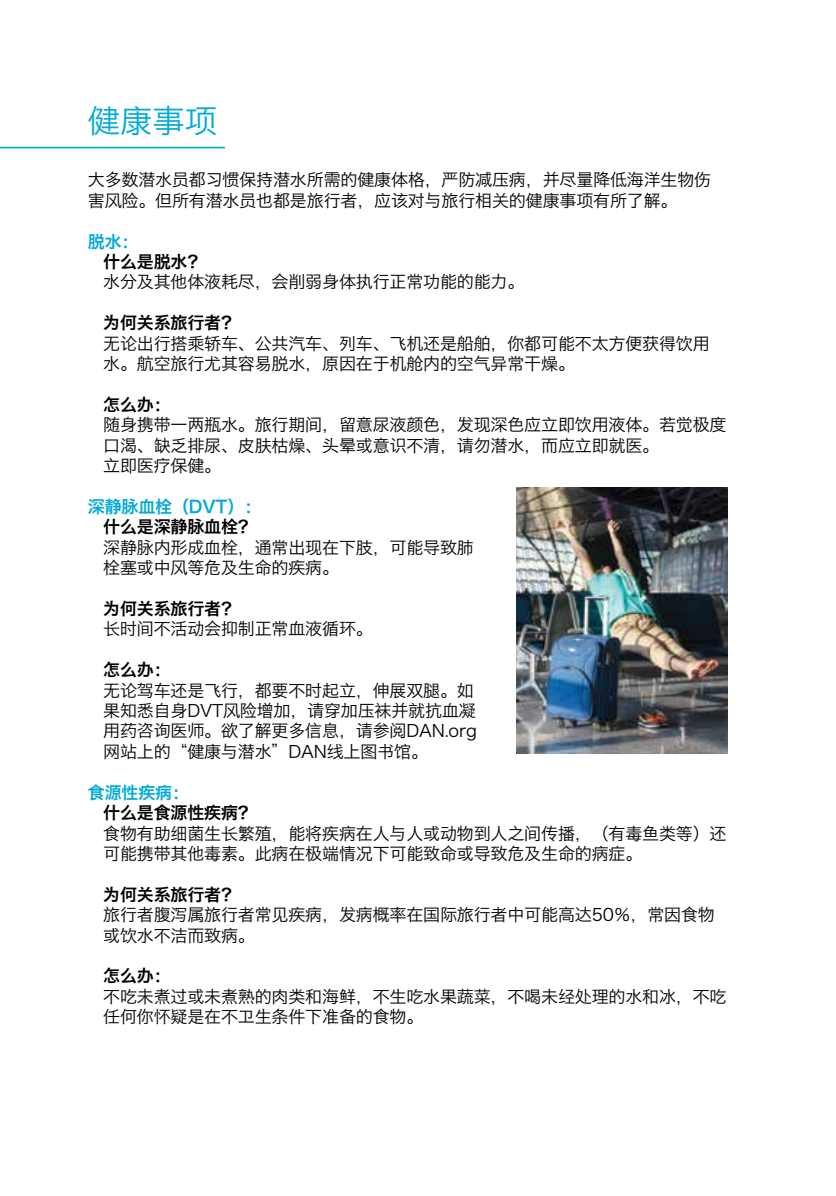
<style>
.page{position:relative;width:836px;height:1196px;background:#fff}
.page>*{position:absolute;margin:0;border:0;box-sizing:border-box;transform-origin:0 0}
.t1{font:32.2px "Hiragino Sans GB W3";color:#00aad7}
.t2{font:17px/20.4px "Hiragino Sans GB W3";letter-spacing:-.01em;color:#000}
.t3{font:17px "Hiragino Sans GB W6";letter-spacing:-.01em;color:#000}
.t4{font:17px "Hiragino Sans GB W6";letter-spacing:-.01em;color:#00aad7}
</style>
<div class="page">
<hr style="left:0;top:147px;width:225px;height:1px;background:#00aad7">
<img style="left:516px;top:487px;width:211px;height:266px">
<h1 class="t1" style="left:88px;top:101px;width:131px">健康事项</h1>
<p class="t2" style="left:88px;top:169px;width:624px">大多数潜水员都习惯保持潜水所需的健康体格，严防减压病，并尽量降低海洋生物伤害风险。但所有潜水员也都是旅行者，应该对与旅行相关的健康事项有所了解。</p>
<p class="t4" style="left:88px;top:230px;width:52px">脱水：</p>
<p class="t3" style="left:103px;top:250px;width:103px">什么是脱水？</p>
<p class="t2" style="left:103px;top:271px;width:422px">水分及其他体液耗尽，会削弱身体执行正常功能的能力。</p>
<p class="t3" style="left:103px;top:311px;width:136px">为何关系旅行者？</p>
<p class="t2" style="left:103px;top:332px;width:608px">无论出行搭乘轿车、公共汽车、列车、飞机还是船舶，你都可能不太方便获得饮用水。航空旅行尤其容易脱水，原因在于机舱内的空气异常干燥。</p>
<p class="t3" style="left:103px;top:393px;width:69px">怎么办：</p>
<p class="t2" style="left:103px;top:414px;width:624px">随身携带一两瓶水。旅行期间，留意尿液颜色，发现深色应立即饮用液体。若觉极度口渴、缺乏排尿、皮肤枯燥、头晕或意识不清，请勿潜水，而应立即就医。<br>立即医疗保健。</p>
<p class="t4" style="left:88px;top:495px;width:175px">深静脉血栓（DVT）：</p>
<p class="t3" style="left:103px;top:515px;width:153px">什么是深静脉血栓？</p>
<p class="t2" style="left:103px;top:536px;width:372px">深静脉内形成血栓，通常出现在下肢，可能导致肺栓塞或中风等危及生命的疾病。</p>
<p class="t3" style="left:103px;top:597px;width:136px">为何关系旅行者？</p>
<p class="t2" style="left:103px;top:618px;width:271px">长时间不活动会抑制正常血液循环。</p>
<p class="t3" style="left:103px;top:658px;width:69px">怎么办：</p>
<p class="t2" style="left:103px;top:679px;width:375px">无论驾车还是飞行，都要不时起立，伸展双腿。如果知悉自身DVT风险增加，请穿加压袜并就抗血凝用药咨询医师。欲了解更多信息，请参阅DAN.org网站上的“健康与潜水”DAN线上图书馆。</p>
<p class="t4" style="left:88px;top:781px;width:103px">食源性疾病：</p>
<p class="t3" style="left:103px;top:801px;width:153px">什么是食源性疾病？</p>
<p class="t2" style="left:103px;top:822px;width:624px">食物有助细菌生长繁殖，能将疾病在人与人或动物到人之间传播，（有毒鱼类等）还可能携带其他毒素。此病在极端情况下可能致命或导致危及生命的病症。</p>
<p class="t3" style="left:103px;top:883px;width:136px">为何关系旅行者？</p>
<p class="t2" style="left:103px;top:904px;width:613px">旅行者腹泻属旅行者常见疾病，发病概率在国际旅行者中可能高达50％，常因食物或饮水不洁而致病。</p>
<p class="t3" style="left:103px;top:964px;width:69px">怎么办：</p>
<p class="t2" style="left:103px;top:985px;width:624px">不吃未煮过或未煮熟的肉类和海鲜，不生吃水果蔬菜，不喝未经处理的水和冰，不吃任何你怀疑是在不卫生条件下准备的食物。</p>
</div>
